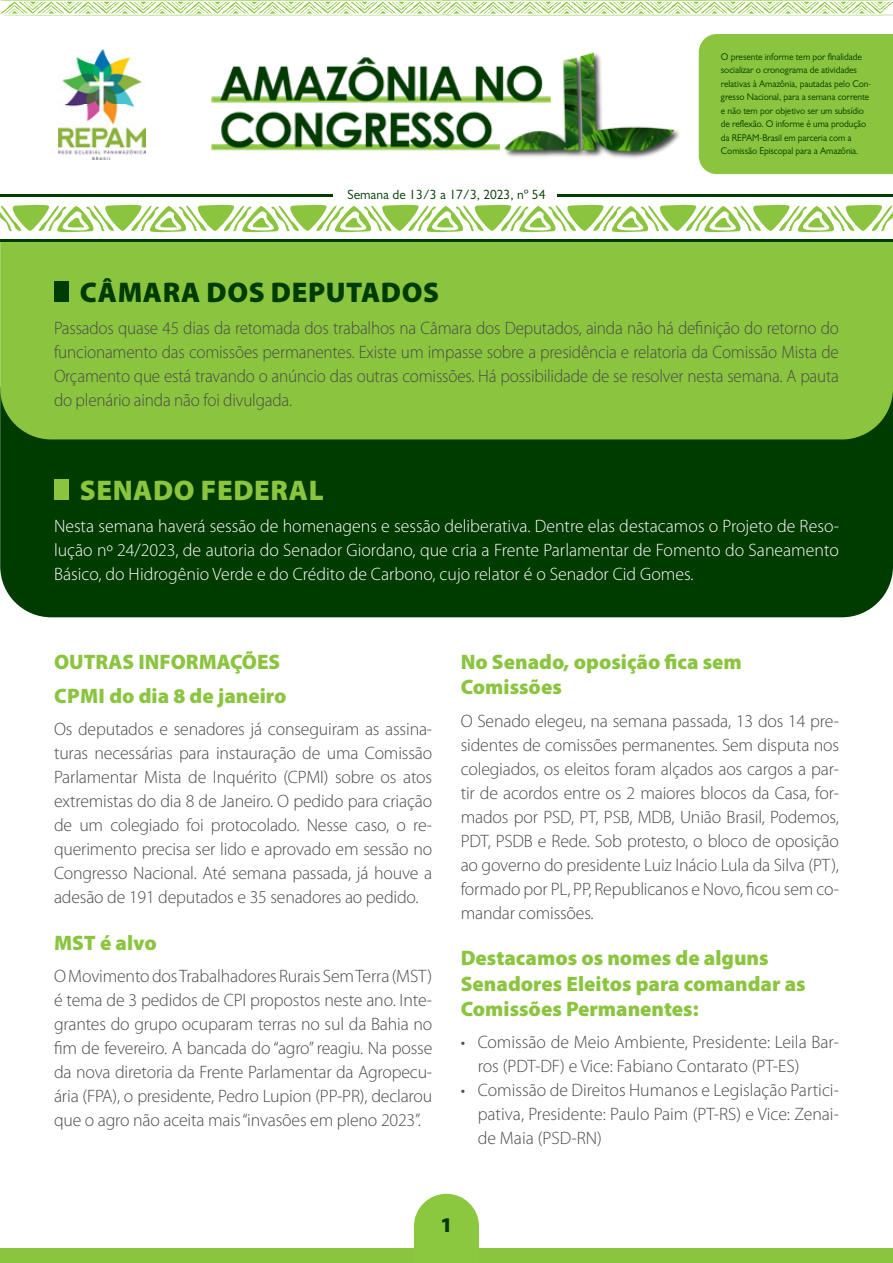
<style>
.page{position:relative;width:893px;height:1263px;background:#fff}
.page>*{position:absolute;margin:0;border:0;box-sizing:border-box;transform-origin:0 0}
.t1{font:900 28.5px "Myriad Pro";letter-spacing:.02em;color:#003b00}
.t2{font:900 28.5px "Myriad Pro";letter-spacing:.02em;color:#8bc53f}
.t3{font:900 21px/25.2px "Myriad Pro";color:#8bc53f}
.t4{font:900 21px "Myriad Pro";color:#003b00}
.t5{font:300 18px/24px "Myriad Pro";letter-spacing:-.01em;color:#4a4a49;text-align:justify}
.t6{font:300 18px/24px "Myriad Pro";letter-spacing:-.01em;color:#4a4a49;text-align:justify;scale:.95 1}
.t7{font:300 18px/24px "Myriad Pro";color:#fff;text-align:justify}
.t8{font:13.5px "Gill Sans MT Pro";color:#003b00}
.t9{font:9.75px/13.5px "Gill Sans MT Pro";letter-spacing:-.01em;color:#003b00;scale:.96 1}
</style>
<div class="page">
<div style="left:0;top:439px;width:893px;height:178px;background:#003b00"></div>
<div style="left:0;top:1248px;width:893px;height:15px;background:#8bc53f"></div>
<div style="left:0;top:242px;width:893px;height:197px;background:#8bc53f"></div>
<div style="left:699px;top:34px;width:194px;height:140px;background:#8bc53f"></div>
<svg style="left:0;top:204px;width:893px;height:29px"></svg>
<img style="left:59px;top:49px;width:86px;height:111px">
<hr style="left:0;top:240px;width:893px;height:2px;background:#003b00">
<hr style="left:0;top:194px;width:332px;height:2px;background:#003b00">
<hr style="left:558px;top:194px;width:335px;height:2px;background:#003b00">
<svg style="left:0;top:0;width:893px;height:16px"></svg>
<div style="left:54px;top:281px;width:15px;height:20px;background:#003b00"></div>
<div style="left:54px;top:479px;width:15px;height:20px;background:#8bc53f"></div>
<svg style="left:414px;top:1194px;width:65px;height:54px;background:#9ace58"></svg>
<img style="left:211px;top:52px;width:469px;height:106px">
<p class="t8" style="left:347px;top:187px;width:199px">Semana de 13/3 a 17/3, 2023, nº 54</p>
<p class="t9" style="left:721px;top:50px;width:158px">O presente informe tem por finalidade socializar o cronograma de atividades relativas à Amazônia, pautadas pelo Con&shy;gresso Nacional, para a semana corrente e não tem por objetivo ser um subsídio de reflexão. O informe é uma produção da REPAM-Brasil em parceria com a Comissão Episcopal para a Amazônia.</p>
<h1 class="t1" style="left:80px;top:276px;width:361px">CÂMARA DOS DEPUTADOS</h1>
<p class="t6" style="left:54px;top:316px;width:828px">Passados quase 45 dias da retomada dos trabalhos na Câmara dos Deputados, ainda não há definição do retorno do funcionamento das comissões permanentes. Existe um impasse sobre a presidência e relatoria da Comissão Mista de Orçamento que está travando o anúncio das outras comissões. Há possibilidade de se resolver nesta semana. A pauta do plenário ainda não foi divulgada.</p>
<h1 class="t2" style="left:80px;top:474px;width:245px">SENADO FEDERAL</h1>
<p class="t7" style="left:54px;top:514px;width:786px">Nesta semana haverá sessão de homenagens e sessão deliberativa. Dentre elas destacamos o Projeto de Reso&shy;lução nº 24/2023, de autoria do Senador Giordano, que cria a Frente Parlamentar de Fomento do Saneamento Básico, do Hidrogênio Verde e do Crédito de Carbono, cujo relator é o Senador Cid Gomes.</p>
<p class="t3" style="left:54px;top:645px;width:234px;line-height:33.8px">OUTRAS INFORMAÇÕES<br>CPMI do dia 8 de janeiro</p>
<p class="t5" style="left:54px;top:718px;width:380px">Os deputados e senadores já conseguiram as assina&shy;turas necessárias para instauração de uma Comissão Parlamentar Mista de Inquérito (CPMI) sobre os atos extremistas do dia 8 de Janeiro. O pedido para criação de um colegiado foi protocolado. Nesse caso, o re&shy;querimento precisa ser lido e aprovado em sessão no Congresso Nacional. Até semana passada, já houve a adesão de 191 deputados e 35 senadores ao pedido.</p>
<p class="t3" style="left:54px;top:930px;width:104px">MST é alvo</p>
<p class="t5" style="left:54px;top:965px;width:380px">O Movimento dos Trabalhadores Rurais Sem Terra (MST) é tema de 3 pedidos de CPI propostos neste ano. Inte&shy;grantes do grupo ocuparam terras no sul da Bahia no fim de fevereiro. A bancada do “agro” reagiu. Na posse da nova diretoria da Frente Parlamentar da Agropecu&shy;ária (FPA), o presidente, Pedro Lupion (PP-PR), declarou que o agro não aceita mais “invasões em pleno 2023”.</p>
<p class="t3" style="left:461px;top:650px;width:283px">No Senado, oposição fica sem<br>Comissões</p>
<p class="t5" style="left:461px;top:709px;width:380px">O Senado elegeu, na semana passada, 13 dos 14 pre&shy;sidentes de comissões permanentes. Sem disputa nos colegiados, os eleitos foram alçados aos cargos a par&shy;tir de acordos entre os 2 maiores blocos da Casa, for&shy;mados por PSD, PT, PSB, MDB, União Brasil, Podemos, PDT, PSDB e Rede. Sob protesto, o bloco de oposição ao governo do presidente Luiz Inácio Lula da Silva (PT), formado por PL, PP, Republicanos e Novo, ficou sem co&shy;mandar comissões.</p>
<p class="t3" style="left:461px;top:946px;width:346px">Destacamos os nomes de alguns<br>Senadores Eleitos para comandar as<br>Comissões Permanentes:</p>
<p class="t5" style="left:478px;top:1031px;width:363px;text-indent:-17px">• Comissão de Meio Ambiente, Presidente: Leila Bar&shy;ros (PDT-DF) e Vice: Fabiano Contarato (PT-ES)</p>
<p class="t5" style="left:478px;top:1079px;width:363px;text-indent:-17px">• Comissão de Direitos Humanos e Legislação Partici&shy;pativa, Presidente: Paulo Paim (PT-RS) e Vice: Zenai&shy;de Maia (PSD-RN)</p>
<p class="t4" style="left:440px;top:1213px;width:14px">1</p>
</div>
